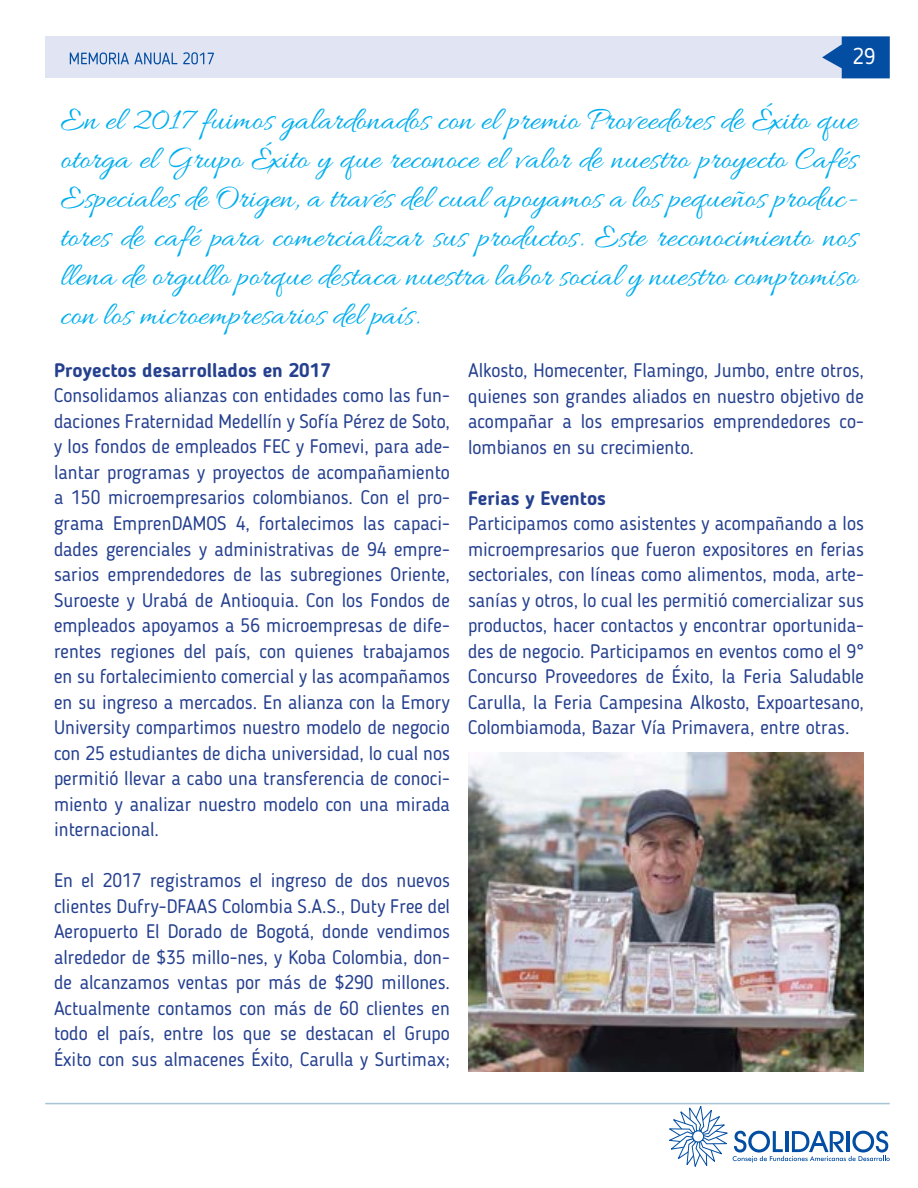
<style>
.page{position:relative;width:918px;height:1188px;background:#fff}
.page>*{position:absolute;margin:0;border:0;box-sizing:border-box;transform-origin:0 0}
.t1{font:33px/39px "Allura";color:#00aeef;text-align:justify}
.t2{font:22.5px "Blogger Sans";color:#fff}
.t3{font:19.5px/25.5px "Blogger Sans";color:#25408f;text-align:justify}
.t4{font:700 19.5px "Blogger Sans";color:#25408f}
</style>
<div class="page">
<div style="left:45px;top:36px;width:845px;height:42px;background:#e1e4f3"></div>
<hr style="left:45px;top:1103px;width:845px;height:1px;background:#a5c3d2">
<svg style="left:70px;top:52px;width:59px;height:12px"></svg>
<svg style="left:135px;top:52px;width:42px;height:12px"></svg>
<svg style="left:183px;top:52px;width:31px;height:12px"></svg>
<svg style="left:822px;top:36px;width:68px;height:42px"></svg>
<svg style="left:667px;top:1103px;width:223px;height:64px"></svg>
<img style="left:468px;top:752px;width:396px;height:320px">
<p class="t2" style="left:853px;top:43px;width:24px">29</p>
<p class="t1" style="left:60px;top:103px;width:799px">En el 2017 fuimos galardonados con el premio Proveedores de Éxito que otorga el Grupo Éxito y que reconoce el valor de nuestro proyecto Cafés Especiales de Origen, a través del cual apoyamos a los pequeños produc&shy;tores de café para comercializar sus productos. Este reconocimiento nos llena de orgullo porque destaca nuestra labor social y nuestro compromiso con los microempresarios del país.</p>
<p class="t4" style="left:54px;top:358px;width:278px">Proyectos desarrollados en 2017</p>
<p class="t3" style="left:54px;top:383px;width:398px">Consolidamos alianzas con entidades como las fun&shy;daciones Fraternidad Medellín y Sofía Pérez de Soto, y los fondos de empleados FEC y Fomevi, para ade&shy;lantar programas y proyectos de acompañamiento a 150 microempresarios colombianos. Con el pro&shy;grama EmprenDAMOS 4, fortalecimos las capaci&shy;dades gerenciales y administrativas de 94 empre&shy;sarios emprendedores de las subregiones Oriente, Suroeste y Urabá de Antioquia. Con los Fondos de empleados apoyamos a 56 microempresas de dife&shy;rentes regiones del país, con quienes trabajamos en su fortalecimiento comercial y las acompañamos en su ingreso a mercados. En alianza con la Emory University compartimos nuestro modelo de negocio con 25 estudiantes de dicha universidad, lo cual nos permitió llevar a cabo una transferencia de conoci&shy;miento y analizar nuestro modelo con una mirada internacional.</p>
<p class="t3" style="left:54px;top:867px;width:398px">En el 2017 registramos el ingreso de dos nuevos clientes Dufry-DFAAS Colombia S.A.S., Duty Free del Aeropuerto El Dorado de Bogotá, donde vendimos alrededor de $35 millo-nes, y Koba Colombia, don&shy;de alcanzamos ventas por más de $290 millones.<br>Actualmente contamos con más de 60 clientes en todo el país, entre los que se destacan el Grupo Éxito con sus almacenes Éxito, Carulla y Surtimax;</p>
<p class="t3" style="left:468px;top:358px;width:398px">Alkosto, Homecenter, Flamingo, Jumbo, entre otros, quienes son grandes aliados en nuestro objetivo de acompañar a los empresarios emprendedores co&shy;lombianos en su crecimiento.</p>
<p class="t4" style="left:468px;top:486px;width:139px">Ferias y Eventos</p>
<p class="t3" style="left:468px;top:511px;width:398px">Participamos como asistentes y acompañando a los microempresarios que fueron expositores en ferias sectoriales, con líneas como alimentos, moda, arte&shy;sanías y otros, lo cual les permitió comercializar sus productos, hacer contactos y encontrar oportunida&shy;des de negocio. Participamos en eventos como el 9° Concurso Proveedores de Éxito, la Feria Saludable Carulla, la Feria Campesina Alkosto, Expoartesano, Colombiamoda, Bazar Vía Primavera, entre otras.</p>
</div>
